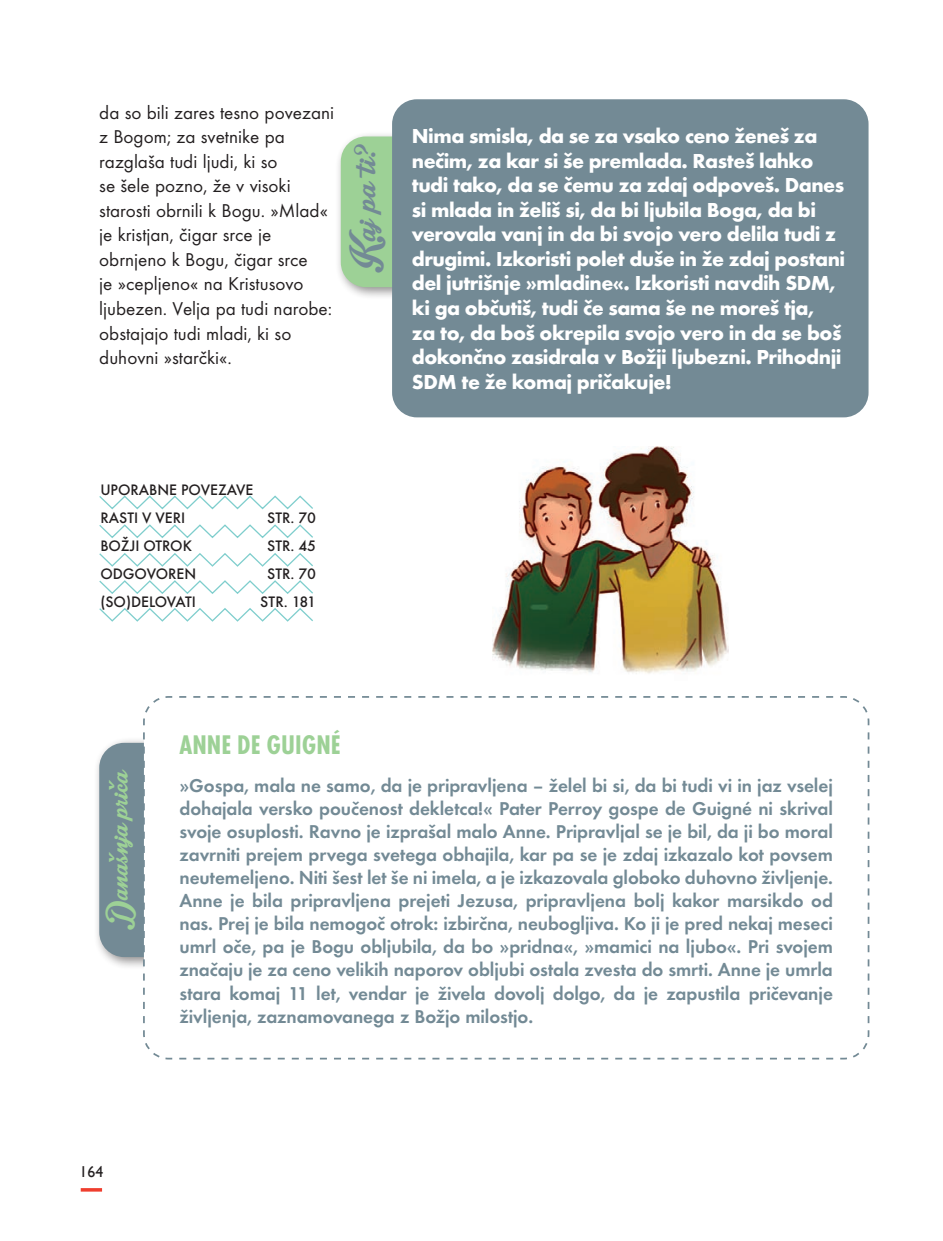
<style>
.page{position:relative;width:943px;height:1241px;background:#fff}
.page>*{position:absolute;margin:0;border:0;box-sizing:border-box;transform-origin:0 0}
.t1{font:45.5px "Intrique Script Personal Use";color:#738a95}
.t2{font:38.5px "Intrique Script Personal Use";color:#9dd196}
.t3{font:700 condensed 28px "Futura TEE";color:#9dd196}
.t4{font:700 21px/24.5px "Futura TEE";letter-spacing:-.025em;color:#fff}
.t5{font:600 19.25px/23.1px "Futura TEE";letter-spacing:-.005em;color:#738a95;text-align:justify}
.t6{font:19.25px/24.5px "Futura TEE";color:#231f20}
.t7{font:500 15.75px/28px "Futura TEE";color:#231f20}
.t8{font:15.75px "Gill Sans";color:#231f20}
</style>
<div class="page">
<svg style="left:81px;top:1188px;width:21px;height:3px"></svg>
<img style="left:492px;top:446px;width:236px;height:228px">
<svg style="left:99px;top:495px;width:214px;height:15px"></svg>
<svg style="left:99px;top:524px;width:214px;height:14px"></svg>
<svg style="left:99px;top:553px;width:214px;height:14px"></svg>
<svg style="left:99px;top:580px;width:214px;height:14px"></svg>
<svg style="left:99px;top:608px;width:214px;height:14px"></svg>
<div style="left:335px;top:130px;width:88px;height:170px;background:#231f20;opacity:.5"></div>
<div style="left:341px;top:136px;width:51px;height:151px;background:#9dd196"></div>
<div style="left:392px;top:99px;width:476px;height:318px;background:#738a95;border-radius:25px"></div>
<div style="left:93px;top:736px;width:76px;height:233px;background:#231f20;opacity:.5"></div>
<svg style="left:99px;top:736px;width:43px;height:233px;background:#80959e"></svg>
<svg style="left:142px;top:696px;width:728px;height:364px"></svg>
<p class="t6" style="left:99px;top:100px;width:236px">da so bili zares tesno povezani z Bogom; za svetnike pa razglaša tudi ljudi, ki so<br>se šele pozno, že v visoki starosti obrnili k Bogu. »Mlad« je kristjan, čigar srce je obrnjeno k Bogu, čigar srce<br>je »cepljeno« na Kristusovo ljubezen. Velja pa tudi narobe: obstajajo tudi mladi, ki so duhovni »starčki«.</p>
<h1 class="t1" style="left:341px;top:273px;width:130px;rotate:-90deg">Kajpa ti?</h1>
<p class="t4" style="left:412px;top:124px;width:435px">Nima smisla, da se za vsako ceno ženeš za nečim, za kar si še premlada. Rasteš lahko tudi tako, da se čemu za zdaj odpoveš. Danes si mlada in želiš si, da bi ljubila Boga, da bi verovala vanj in da bi svojo vero delila tudi z drugimi. Izkoristi polet duše in že zdaj postani del jutrišnje »mladine«. Izkoristi navdih SDM, ki ga občutiš, tudi če sama še ne moreš tja,<br>za to, da boš okrepila svojo vero in da se boš dokončno zasidrala v Božji ljubezni. Prihodnji SDM te že komaj pričakuje!</p>
<p class="t7" style="left:100px;top:475px;width:155px">UPORABNE POVEZAVE<br>RASTI V VERI</p>
<p class="t7" style="left:267px;top:503px;width:51px">STR. 70</p>
<p class="t7" style="left:100px;top:531px;width:93px">BOŽJI OTROK</p>
<p class="t7" style="left:267px;top:531px;width:51px">STR. 45</p>
<p class="t7" style="left:100px;top:559px;width:97px">ODGOVOREN</p>
<p class="t7" style="left:267px;top:559px;width:51px">STR. 70</p>
<p class="t7" style="left:100px;top:587px;width:97px">(SO)DELOVATI</p>
<p class="t7" style="left:260px;top:587px;width:57px">STR. 181</p>
<h2 class="t2" style="left:99px;top:930px;width:163px;rotate:-90deg">Današnja priča</h2>
<h3 class="t3" style="left:179px;top:728px;width:163px">ANNE DE GUIGNÉ</h3>
<p class="t5" style="left:179px;top:773px;width:655px">»Gospa, mala ne samo, da je pripravljena – želel bi si, da bi tudi vi in jaz vselej dohajala versko poučenost dekletca!« Pater Perroy gospe de Guigné ni skrival svoje osuplosti. Ravno je izprašal malo Anne. Pripravljal se je bil, da ji bo moral zavrniti prejem prvega svetega obhajila, kar pa se je zdaj izkazalo kot povsem neutemeljeno. Niti šest let še ni imela, a je izkazovala globoko duhovno življenje.<br>Anne je bila pripravljena prejeti Jezusa, pripravljena bolj kakor marsikdo od nas. Prej je bila nemogoč otrok: izbirčna, neubogljiva. Ko ji je pred nekaj meseci umrl oče, pa je Bogu obljubila, da bo »pridna«, »mamici na ljubo«. Pri svojem značaju je za ceno velikih naporov obljubi ostala zvesta do smrti. Anne je umrla stara komaj 11 let, vendar je živela dovolj dolgo, da je zapustila pričevanje življenja, zaznamovanega z Božjo milostjo.</p>
<p class="t8" style="left:80px;top:1162px;width:25px">164</p>
</div>
